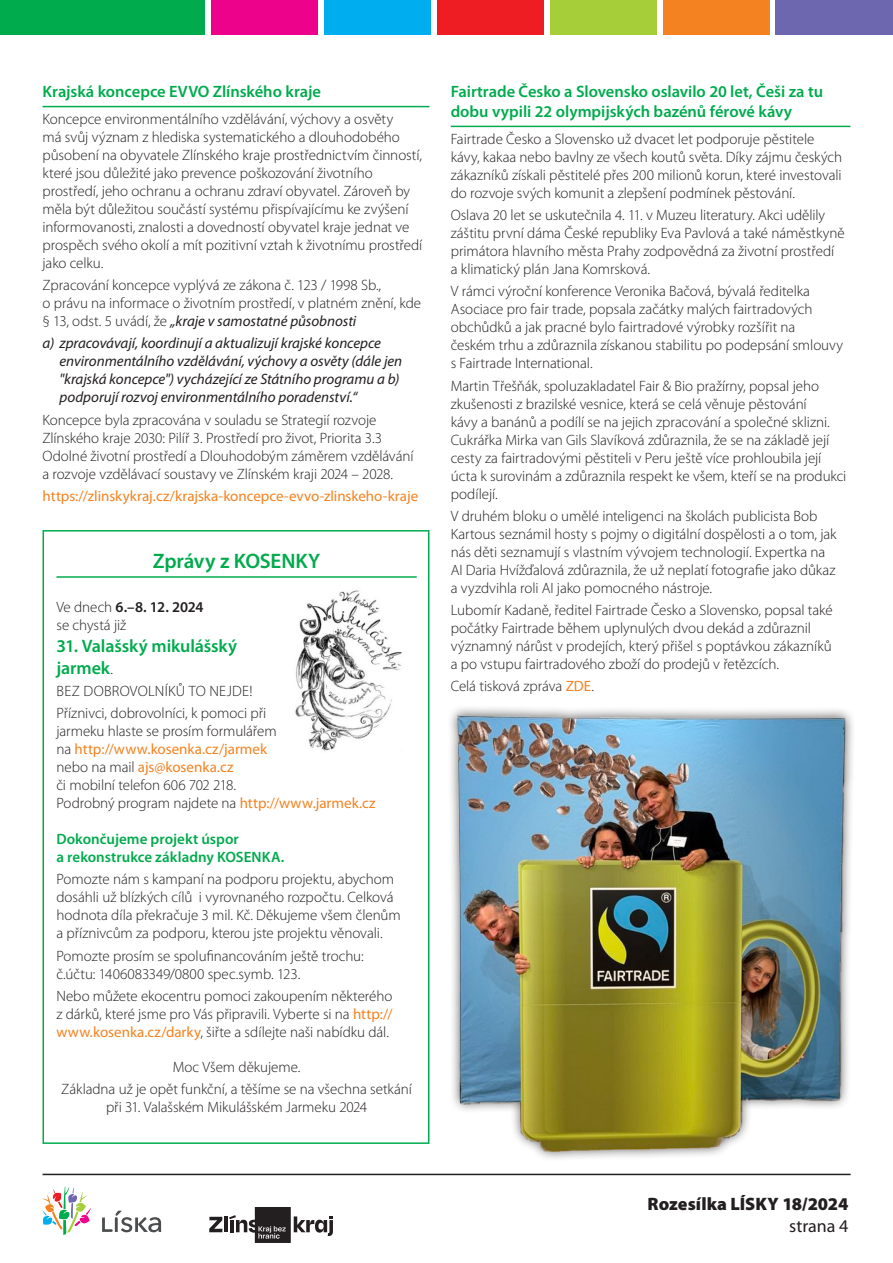
<style>
.page{position:relative;width:893px;height:1263px;background:#fff}
.page>*{position:absolute;margin:0;border:0;box-sizing:border-box;transform-origin:0 0}
.podtržený_podnadpis{font:600 21px "Myriad Pro";letter-spacing:-.005em;color:#00ab4d}
.text{font:600 18px/21.6px "Myriad Pro";letter-spacing:-.005em;color:#00ab4d}
.t1{font:900 18px "Myriad Pro";color:#231f20}
.t2{font:18px "Myriad Pro";color:#231f20}
.podtržený_podnadpis-2{font:600 16.5px/19.8px "Myriad Pro";letter-spacing:-.005em;color:#00ab4d}
.text-2{font:300 15px/18px "Myriad Pro";letter-spacing:-.005em;color:#231f20}
.text-3{font:italic 15px/18px "Myriad Pro";letter-spacing:-.005em;color:#231f20}
.text-4{font:15px "Myriad Pro";color:#f58220}
.text-5{font:600 15px "Myriad Pro";color:#00ab4d}
.text-6{font:300 15px "Myriad Pro";letter-spacing:.02em;color:#231f20}
.text-7{font:600 15px "Myriad Pro";letter-spacing:-.015em;color:#231f20}
.s1{font-weight:400;font-style:italic}
.s2{font-weight:300}
.s3{font-weight:300;font-size:15px;color:#231f20}
.s4{font-weight:400;color:#f58220}
</style>
<div class="page">
<div style="left:0;top:0;width:205px;height:34px;background:#00ab4d"></div>
<div style="left:211px;top:0;width:107px;height:34px;background:#ed028c"></div>
<div style="left:324px;top:0;width:107px;height:34px;background:#00aeef"></div>
<div style="left:437px;top:0;width:107px;height:34px;background:#ee1d23"></div>
<div style="left:550px;top:0;width:107px;height:34px;background:#a6ce39"></div>
<div style="left:663px;top:0;width:107px;height:34px;background:#f58220"></div>
<div style="left:776px;top:0;width:117px;height:34px;background:#6c67ae"></div>
<svg style="left:102px;top:1211px;width:59px;height:21px"></svg>
<svg style="left:43px;top:1186px;width:48px;height:49px"></svg>
<hr style="left:43px;top:1174px;width:808px;height:1px;background:#231f20">
<svg style="left:209px;top:1217px;width:13px;height:15px"></svg>
<hr style="left:224px;top:1216px;width:4px;height:16px;background:#231f20">
<svg style="left:229px;top:1207px;width:104px;height:36px"></svg>
<hr style="left:43px;top:106px;width:386px;height:1px;background:#00ab4d">
<hr style="left:451px;top:126px;width:399px;height:1px;background:#00ab4d">
<div style="left:446px;top:705px;width:410px;height:457px;background:#231f20;opacity:.75"></div>
<img style="left:452px;top:710px;width:398px;height:441px">
<hr style="left:56px;top:576px;width:361px;height:2px;background:#00ab4d">
<div style="left:43px;top:530px;width:386px;height:614px;border:2px solid #00ab4d"></div>
<img style="left:295px;top:590px;width:107px;height:161px">
<p class="podtržený_podnadpis-2" style="left:43px;top:82px;width:280px">Krajská koncepce EVVO Zlínského kraje</p>
<p class="text-2" style="left:43px;top:110px;width:381px">Koncepce environmentálního vzdělávání, výchovy a osvěty<br>má svůj význam z hlediska systematického a dlouhodobého působení na obyvatele Zlínského kraje prostřednictvím činností, které jsou důležité jako prevence poškozování životního prostředí, jeho ochranu a ochranu zdraví obyvatel. Zároveň by měla být důležitou součástí systému přispívajícímu ke zvýšení informovanosti, znalosti a dovedností obyvatel kraje jednat ve prospěch svého okolí a mít pozitivní vztah k životnímu prostředí jako celku.</p>
<p class="text-2" style="left:43px;top:276px;width:380px">Zpracování koncepce vyplývá ze zákona č. 123 / 1998 Sb.,<br>o právu na informace o životním prostředí, v platném znění, kde § 13, odst. 5 uvádí, že <span class="s1">„kraje v samostatné působnosti</span></p>
<p class="text-3" style="left:60px;top:334px;width:344px;text-indent:-17px">a) zpracovávají, koordinují a aktualizují krajské koncepce environmentálního vzdělávání, výchovy a osvěty (dále jen "krajská koncepce") vycházející ze Státního programu a b) podporují rozvoj environmentálního poradenství.“</p>
<p class="text-2" style="left:43px;top:411px;width:373px">Koncepce byla zpracována v souladu se Strategií rozvoje Zlínského kraje 2030: Pilíř 3. Prostředí pro život, Priorita 3.3<br>Odolné životní prostředí a Dlouhodobým záměrem vzdělávání a rozvoje vzdělávací soustavy ve Zlínském kraji 2024 – 2028.</p>
<p class="text-4" style="left:43px;top:487px;width:377px">https://zlinskykraj.cz/krajska-koncepce-evvo-zlinskeho-kraje</p>
<p class="podtržený_podnadpis" style="left:153px;top:547px;width:169px">Zprávy z KOSENKY</p>
<p class="text-7" style="left:56px;top:598px;width:149px"><span class="s2">Ve dnech</span> 6.–8. 12. 2024</p>
<p class="text-2" style="left:56px;top:616px;width:71px">se chystá již</p>
<p class="text" style="left:56px;top:635px;width:182px">31. Valašský mikulášský jarmek<span class="s3">.</span></p>
<p class="text-6" style="left:57px;top:682px;width:197px">BEZ DOBROVOLNÍKŮ TO NEJDE!</p>
<p class="text-2" style="left:56px;top:704px;width:222px">Příznivci, dobrovolníci, k pomoci při jarmeku hlaste se prosím formulářem na <span class="s4">http://www.kosenka.cz/jarmek </span>nebo na mail <span class="s4">ajs@kosenka.cz</span></p>
<p class="text-2" style="left:56px;top:776px;width:181px">či mobilní telefon 606 702 218.</p>
<p class="text-2" style="left:56px;top:794px;width:321px">Podrobný program najdete na <span class="s4">http://www.jarmek.cz</span></p>
<p class="text-5" style="left:56px;top:829px;width:184px">Dokončujeme projekt úspor</p>
<p class="text-5" style="left:56px;top:847px;width:230px">a rekonstrukce základny KOSENKA.</p>
<p class="text-2" style="left:56px;top:870px;width:346px">Pomozte nám s kampaní na podporu projektu, abychom dosáhli už blízkých cílů i vyrovnaného rozpočtu. Celková hodnota díla překračuje 3 mil. Kč. Děkujeme všem členům a příznivcům za podporu, kterou jste projektu věnovali.</p>
<p class="text-2" style="left:56px;top:946px;width:309px">Pomozte prosím se spolufinancováním ještě trochu:</p>
<p class="text-2" style="left:56px;top:964px;width:245px">č.účtu: 1406083349/0800 spec.symb. 123.</p>
<p class="text-2" style="left:56px;top:987px;width:338px;text-align:justify">Nebo můžete ekocentru pomoci zakoupením některého z dárků, které jsme pro Vás připravili. Vyberte si na <span class="s4">http:// www.kosenka.cz/darky</span>, šiřte a sdílejte naši nabídku dál.</p>
<p class="text-2" style="left:173px;top:1058px;width:129px">Moc Všem děkujeme.</p>
<p class="text-2" style="left:61px;top:1080px;width:352px">Základna už je opět funkční, a těšíme se na všechna setkání</p>
<p class="text-2" style="left:106px;top:1098px;width:263px">při 31. Valašském Mikulášském Jarmeku 2024</p>
<p class="podtržený_podnadpis-2" style="left:451px;top:82px;width:374px">Fairtrade Česko a Slovensko oslavilo 20 let, Češi za tu dobu vypili 22 olympijských bazénů férové kávy</p>
<p class="text-2" style="left:451px;top:130px;width:393px">Fairtrade Česko a Slovensko už dvacet let podporuje pěstitele kávy, kakaa nebo bavlny ze všech koutů světa. Díky zájmu českých zákazníků získali pěstitelé přes 200 milionů korun, které investovali do rozvoje svých komunit a zlepšení podmínek pěstování.</p>
<p class="text-2" style="left:451px;top:206px;width:396px">Oslava 20 let se uskutečnila 4. 11. v Muzeu literatury. Akci udělily záštitu první dáma České republiky Eva Pavlová a také náměstkyně primátora hlavního města Prahy zodpovědná za životní prostředí a klimatický plán Jana Komrsková.</p>
<p class="text-2" style="left:451px;top:282px;width:394px">V rámci výroční konference Veronika Bačová, bývalá ředitelka Asociace pro fair trade, popsala začátky malých fairtradových obchůdků a jak pracné bylo fairtradové výrobky rozšířit na českém trhu a zdůraznila získanou stabilitu po podepsání smlouvy s Fairtrade International.</p>
<p class="text-2" style="left:451px;top:376px;width:397px">Martin Třešňák, spoluzakladatel Fair &amp; Bio pražírny, popsal jeho zkušenosti z brazilské vesnice, která se celá věnuje pěstování<br>kávy a banánů a podílí se na jejich zpracování a společné sklizni.<br>Cukrářka Mirka van Gils Slavíková zdůraznila, že se na základě její cesty za fairtradovými pěstiteli v Peru ještě více prohloubila její úcta k surovinám a zdůraznila respekt ke všem, kteří se na produkci podílejí.</p>
<p class="text-2" style="left:451px;top:507px;width:387px">V druhém bloku o umělé inteligenci na školách publicista Bob Kartous seznámil hosty s pojmy o digitální dospělosti a o tom, jak nás děti seznamují s vlastním vývojem technologií. Expertka na AI Daria Hvížďalová zdůraznila, že už neplatí fotografie jako důkaz a vyzdvihla roli AI jako pomocného nástroje.</p>
<p class="text-2" style="left:451px;top:601px;width:383px">Lubomír Kadaně, ředitel Fairtrade Česko a Slovensko, popsal také počátky Fairtrade během uplynulých dvou dekád a zdůraznil významný nárůst v prodejích, který přišel s poptávkou zákazníků a po vstupu fairtradového zboží do prodejů v řetězcích.</p>
<p class="text-2" style="left:451px;top:677px;width:145px">Celá tisková zpráva <span class="s4">ZDE</span>.</p>
<p class="t1" style="left:648px;top:1192px;width:202px">Rozesílka LÍSKY 18/2024</p>
<p class="t2" style="left:789px;top:1215px;width:61px">strana 4</p>
</div>
